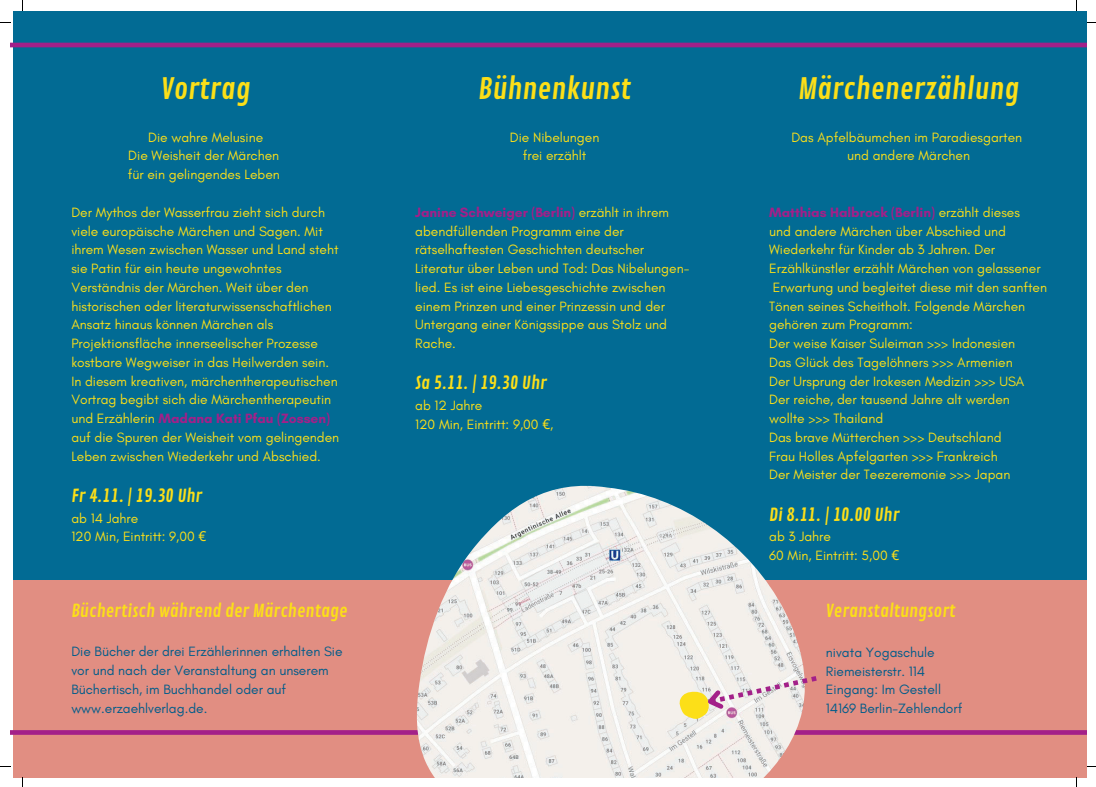
<style>
.page{position:relative;width:1096px;height:787px;background:#fff}
.page>*{position:absolute;margin:0;border:0;box-sizing:border-box;transform-origin:0 0}
.t1{font:28.75px "Contrail One";color:#fcdf18}
.t2{font:17.5px "Contrail One";color:#fcdf18}
.t3{font:13.75px/18.8px "Glacial Indifference";color:#fcdf18}
.t4{font:13.75px/18.8px "Glacial Indifference";color:#005c8a}
.s1{font-weight:700;color:#a32089}
.s2{font-family:"Noto Sans"}
</style>
<div class="page">
<div style="left:13px;top:11px;width:1073px;height:767px;background:#026b94"></div>
<div style="left:13px;top:580px;width:1073px;height:197px;background:#e18e82"></div>
<div style="left:10px;top:730px;width:1076px;height:5px;background:#a32089"></div>
<hr style="left:10px;top:43px;width:1076px;height:4px;background:#a32089">
<img style="left:417px;top:485px;width:387px;height:293px">
<svg style="left:679px;top:676px;width:137px;height:43px;background:#e8d3c2"></svg>
<h1 class="t1" style="left:161px;top:71px;width:91px">Vortrag</h1>
<p class="t3" style="left:128px;top:127px;width:154px;text-align:center">Die wahre Melusine<br>Die Weisheit der Märchen für ein gelingendes Leben</p>
<p class="t3" style="left:71px;top:203px;width:269px">Der Mythos der Wasserfrau zieht sich durch viele europäische Märchen und Sagen. Mit ihrem Wesen zwischen Wasser und Land steht sie Patin für ein heute ungewohntes Verständnis der Märchen. Weit über den historischen oder literaturwissenschaftlichen Ansatz hinaus können Märchen als Projektionsfläche innerseelischer Prozesse kostbare Wegweiser in das Heilwerden sein.<br>In diesem kreativen, märchentherapeutischen Vortrag begibt sich die Märchentherapeutin und Erzählerin <span class="s1">Madana Kati Pfau (Zossen) </span>auf die Spuren der Weisheit vom gelingenden Leben zwischen Wiederkehr und Abschied.</p>
<p class="t2" style="left:71px;top:485px;width:132px">Fr 4.11. | 19.30 Uhr</p>
<p class="t3" style="left:71px;top:508px;width:136px">ab 14 Jahre<br>120 Min, Eintritt: 9,00 <span class="s2">€</span></p>
<p class="t2" style="left:71px;top:600px;width:278px">Büchertisch während der Märchentage</p>
<p class="t4" style="left:71px;top:642px;width:273px">Die Bücher der drei Erzählerinnen erhalten Sie vor und nach der Veranstaltung an unserem Büchertisch, im Buchhandel oder auf www.erzaehlverlag.de.</p>
<h1 class="t1" style="left:478px;top:71px;width:154px">Bühnenkunst</h1>
<p class="t3" style="left:510px;top:127px;width:91px;text-align:center">Die Nibelungen frei erzählt</p>
<p class="t3" style="left:415px;top:203px;width:276px"><span class="s1">Janine Schweiger (Berlin)</span> erzählt in ihrem abendfüllenden Programm eine der rätselhaftesten Geschichten deutscher Literatur über Leben und Tod: Das Nibelungen&shy;lied. Es ist eine Liebesgeschichte zwischen einem Prinzen und einer Prinzessin und der Untergang einer Königssippe aus Stolz und Rache.</p>
<p class="t2" style="left:415px;top:373px;width:133px">Sa 5.11. | 19.30 Uhr</p>
<p class="t3" style="left:415px;top:396px;width:140px">ab 12 Jahre<br>120 Min, Eintritt: 9,00 <span class="s2">€</span>,</p>
<h1 class="t1" style="left:798px;top:71px;width:222px">Märchenerzählung</h1>
<p class="t3" style="left:791px;top:127px;width:232px;text-align:center">Das Apfelbäumchen im Paradiesgarten und andere Märchen</p>
<p class="t3" style="left:769px;top:203px;width:279px"><span class="s1">Matthias Halbrock (Berlin)</span> erzählt dieses<br>und andere Märchen über Abschied und Wiederkehr für Kinder ab 3 Jahren. Der Erzählkünstler erzählt Märchen von gelassener Erwartung und begleitet diese mit den sanften Tönen seines Scheitholt. Folgende Märchen gehören zum Programm:<br>Der weise Kaiser Suleiman &gt;&gt;&gt; Indonesien<br>Das Glück des Tagelöhners &gt;&gt;&gt; Armenien<br>Der Ursprung der Irokesen Medizin &gt;&gt;&gt; USA Der reiche, der tausend Jahre alt werden wollte &gt;&gt;&gt; Thailand<br>Das brave Mütterchen &gt;&gt;&gt; Deutschland<br>Frau Holles Apfelgarten &gt;&gt;&gt; Frankreich<br>Der Meister der Teezeremonie &gt;&gt;&gt; Japan</p>
<p class="t2" style="left:769px;top:504px;width:132px">Di 8.11. | 10.00 Uhr</p>
<p class="t3" style="left:769px;top:527px;width:132px">ab 3 Jahre<br>60 Min, Eintritt: 5,00 <span class="s2">€</span></p>
<p class="t2" style="left:825px;top:601px;width:131px">Veranstaltungsort</p>
<p class="t4" style="left:825px;top:643px;width:138px">nivata Yogaschule<br>Riemeisterstr. 114<br>Eingang: Im Gestell<br>14169 Berlin-Zehlendorf</p>
</div>
